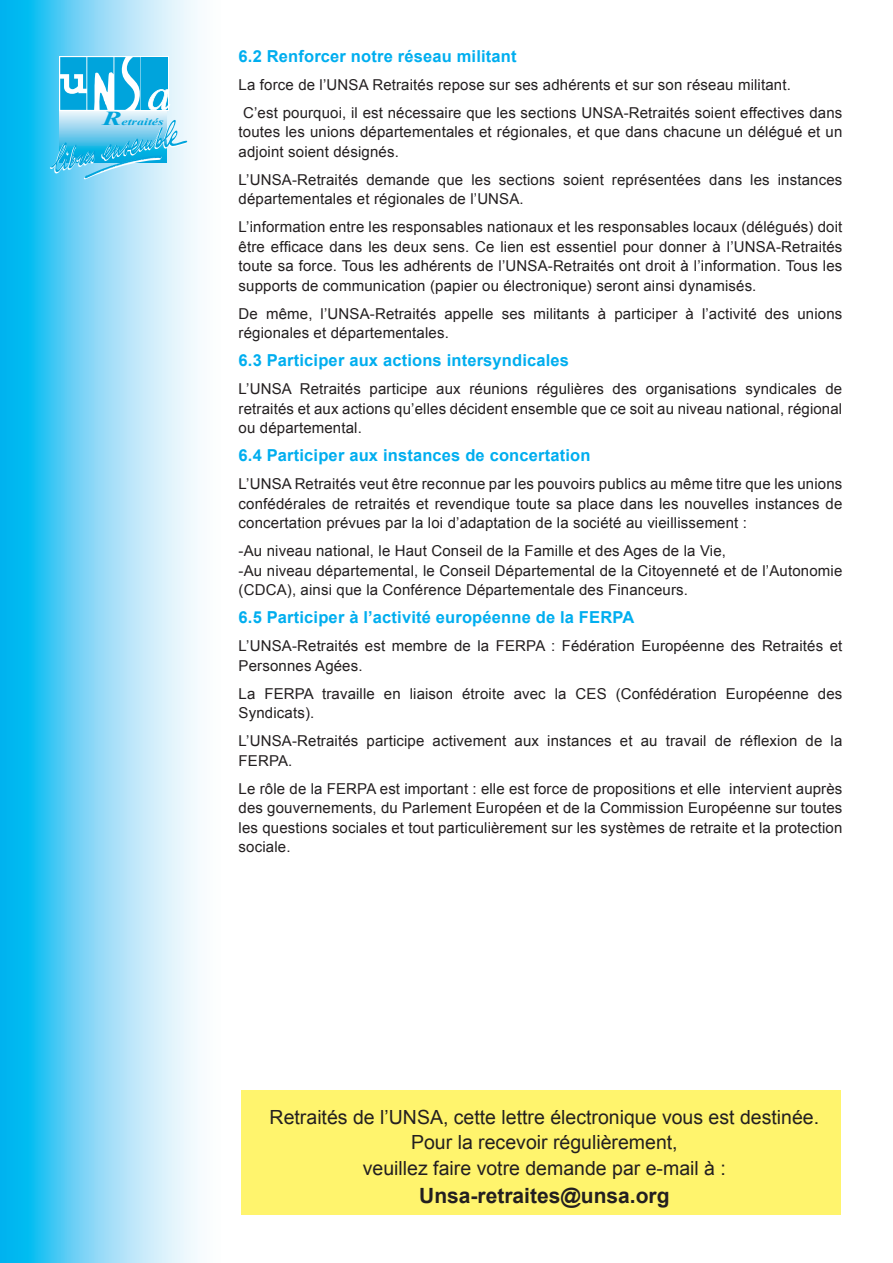
<style>
.page{position:relative;width:893px;height:1263px;background:#fff}
.page>*{position:absolute;margin:0;border:0;box-sizing:border-box;transform-origin:0 0}
.t1{font:700 21px "Arial";color:#231f20}
.t2{font:19.5px/25.5px "Arial";color:#231f20;text-align:center}
.Sous-titre_1{font:700 16.5px "Arial";letter-spacing:.01em;color:#00aeef}
.t3{font:15px/19.5px "Arial";letter-spacing:.01em;color:#231f20}
.t4{font:italic 700 9.75px "Times New Roman";color:#00a4dc;scale:1.44 1}
.s1{font-size:19.8px}
</style>
<div class="page">
<svg style="left:0;top:0;width:198px;height:1263px;background:#80d8f7"></svg>
<svg style="left:60px;top:111px;width:107px;height:8px"></svg>
<svg style="left:59px;top:56px;width:111px;height:55px"></svg>
<svg style="left:50px;top:119px;width:138px;height:60px;background:#7ad0ef"></svg>
<div style="left:241px;top:1091px;width:599px;height:124px;background:#fff46d"></div>
<p class="t4" style="left:102px;top:114px;width:44px"><span class="s1">R</span>etraités</p>
<p class="Sous-titre_1" style="left:239px;top:45px;width:279px">6.2 Renforcer notre réseau militant</p>
<p class="t3" style="left:239px;top:75px;width:554px">La force de l’UNSA Retraités repose sur ses adhérents et sur son réseau militant.</p>
<p class="t3" style="left:239px;top:103px;width:605px;text-align:justify;text-indent:5px">C’est pourquoi, il est nécessaire que les sections UNSA-Retraités soient effectives dans toutes les unions départementales et régionales, et que dans chacune un délégué et un adjoint soient désignés.</p>
<p class="t3" style="left:239px;top:170px;width:605px">L’UNSA-Retraités demande que les sections soient représentées dans les instances départementales et régionales de l’UNSA.</p>
<p class="t3" style="left:239px;top:217px;width:605px;text-align:justify">L’information entre les responsables nationaux et les responsables locaux (délégués) doit être efficace dans les deux sens. Ce lien est essentiel pour donner à l’UNSA-Retraités toute sa force. Tous les adhérents de l’UNSA-Retraités ont droit à l’information. Tous les supports de communication (papier ou électronique) seront ainsi dynamisés.</p>
<p class="t3" style="left:239px;top:304px;width:605px">De même, l’UNSA-Retraités appelle ses militants à participer à l’activité des unions régionales et départementales.</p>
<p class="Sous-titre_1" style="left:239px;top:349px;width:332px">6.3 Participer aux actions intersyndicales</p>
<p class="t3" style="left:239px;top:379px;width:605px;text-align:justify">L’UNSA Retraités participe aux réunions régulières des organisations syndicales de retraités et aux actions qu’elles décident ensemble que ce soit au niveau national, régional ou départemental.</p>
<p class="Sous-titre_1" style="left:239px;top:444px;width:353px">6.4 Participer aux instances de concertation</p>
<p class="t3" style="left:239px;top:474px;width:605px;text-align:justify">L’UNSA Retraités veut être reconnue par les pouvoirs publics au même titre que les unions confédérales de retraités et revendique toute sa place dans les nouvelles instances de concertation prévues par la loi d’adaptation de la société au vieillissement :</p>
<p class="t3" style="left:239px;top:541px;width:489px">-Au niveau national, le Haut Conseil de la Famille et des Ages de la Vie,</p>
<p class="t3" style="left:239px;top:561px;width:605px">-Au niveau départemental, le Conseil Départemental de la Citoyenneté et de l’Autonomie (CDCA), ainsi que la Conférence Départementale des Financeurs.</p>
<p class="Sous-titre_1" style="left:239px;top:606px;width:397px">6.5 Participer à l’activité européenne de la FERPA</p>
<p class="t3" style="left:239px;top:636px;width:605px">L’UNSA-Retraités est membre de la FERPA : Fédération Européenne des Retraités et<br>Personnes Agées.</p>
<p class="t3" style="left:239px;top:684px;width:605px">La FERPA travaille en liaison étroite avec la CES (Confédération Européenne des<br>Syndicats).</p>
<p class="t3" style="left:239px;top:731px;width:605px">L’UNSA-Retraités participe activement aux instances et au travail de réflexion de la<br>FERPA.</p>
<p class="t3" style="left:239px;top:779px;width:605px;text-align:justify">Le rôle de la FERPA est important : elle est force de propositions et elle intervient auprès des gouvernements, du Parlement Européen et de la Commission Européenne sur toutes les questions sociales et tout particulièrement sur les systèmes de retraite et la protection sociale.</p>
<p class="t2" style="left:270px;top:1104px;width:551px">Retraités de l’UNSA, cette lettre électronique vous est destinée.</p>
<p class="t2" style="left:363px;top:1130px;width:365px">Pour la recevoir régulièrement,<br>veuillez faire votre demande par e-mail à :</p>
<p class="t1" style="left:419px;top:1182px;width:252px">Unsa-retraites@unsa.org</p>
</div>
